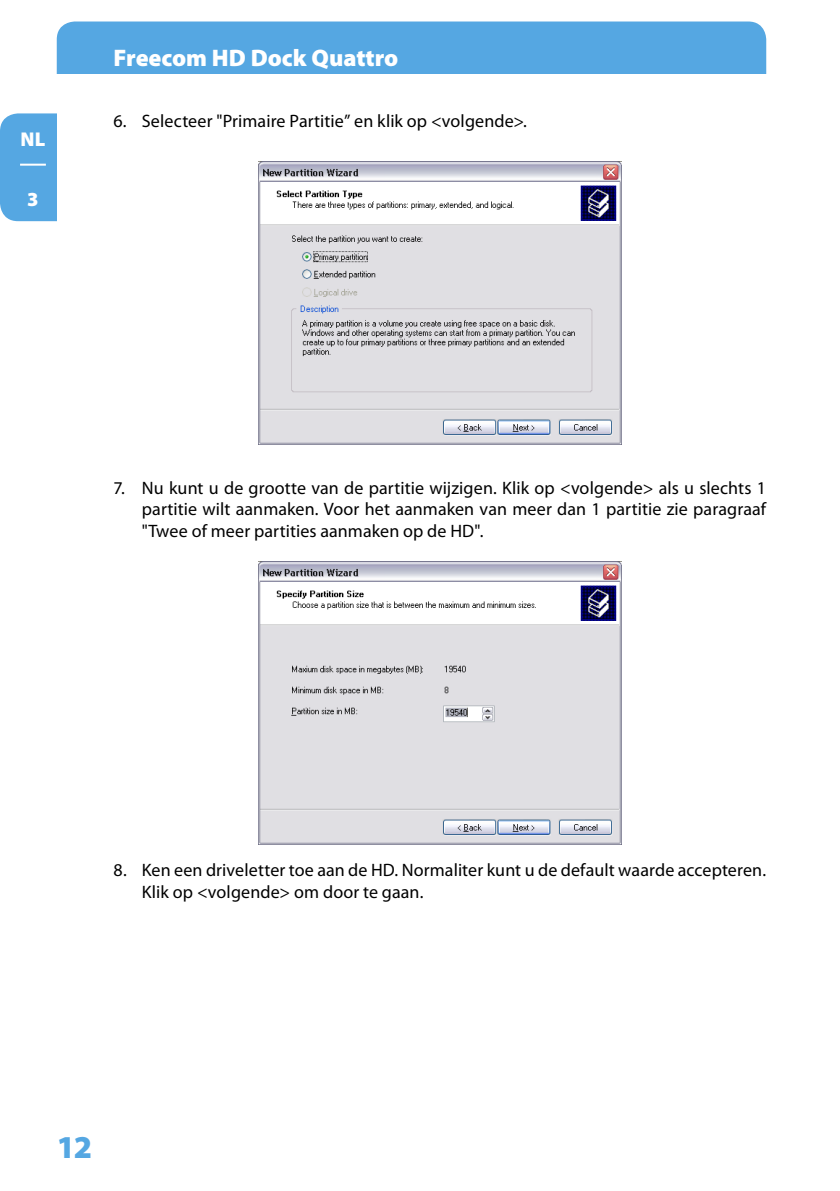
<style>
.page{position:relative;width:840px;height:1191px;background:#fff}
.page>*{position:absolute;margin:0;border:0;box-sizing:border-box;transform-origin:0 0}
.t1{font:900 32px "Myriad Pro";color:#55a7e2}
.t2{font:900 24px "Myriad Pro";color:#fff}
.t3{font:900 20px "Myriad Pro";color:#fff}
.t4{font:18px/21.6px "Myriad Pro";letter-spacing:.005em;color:#000;text-align:justify}
</style>
<div class="page">
<div style="left:57px;top:22px;width:708px;height:52px;background:#55a7e2"></div>
<div style="left:0;top:113px;width:57px;height:108px;background:#55a7e2"></div>
<hr style="left:20px;top:164px;width:26px;height:2px;background:#fff">
<img style="left:258px;top:161px;width:362px;height:283px">
<img style="left:258px;top:561px;width:362px;height:283px">
<p class="t3" style="left:21px;top:126px;width:26px">NL</p>
<p class="t3" style="left:27px;top:186px;width:11px">3</p>
<h2 class="t2" style="left:113px;top:42px;width:286px">Freecom HD Dock Quattro</h2>
<p class="t4" style="left:113px;top:110px;width:414px">6. Selecteer "Primaire Partitie” en klik op &lt;volgende&gt;.</p>
<p class="t4" style="left:142px;top:476px;width:625px;text-indent:-28px">7. Nu kunt u de grootte van de partitie wijzigen. Klik op &lt;volgende&gt; als u slechts 1 partitie wilt aanmaken. Voor het aanmaken van meer dan 1 partitie zie paragraaf "Twee of meer partities aanmaken op de HD".</p>
<p class="t4" style="left:142px;top:859px;width:625px;text-indent:-28px">8. Ken een driveletter toe aan de HD. Normaliter kunt u de default waarde accepteren.<br>Klik op &lt;volgende&gt; om door te gaan.</p>
<h1 class="t1" style="left:57px;top:1126px;width:34px">12</h1>
</div>
